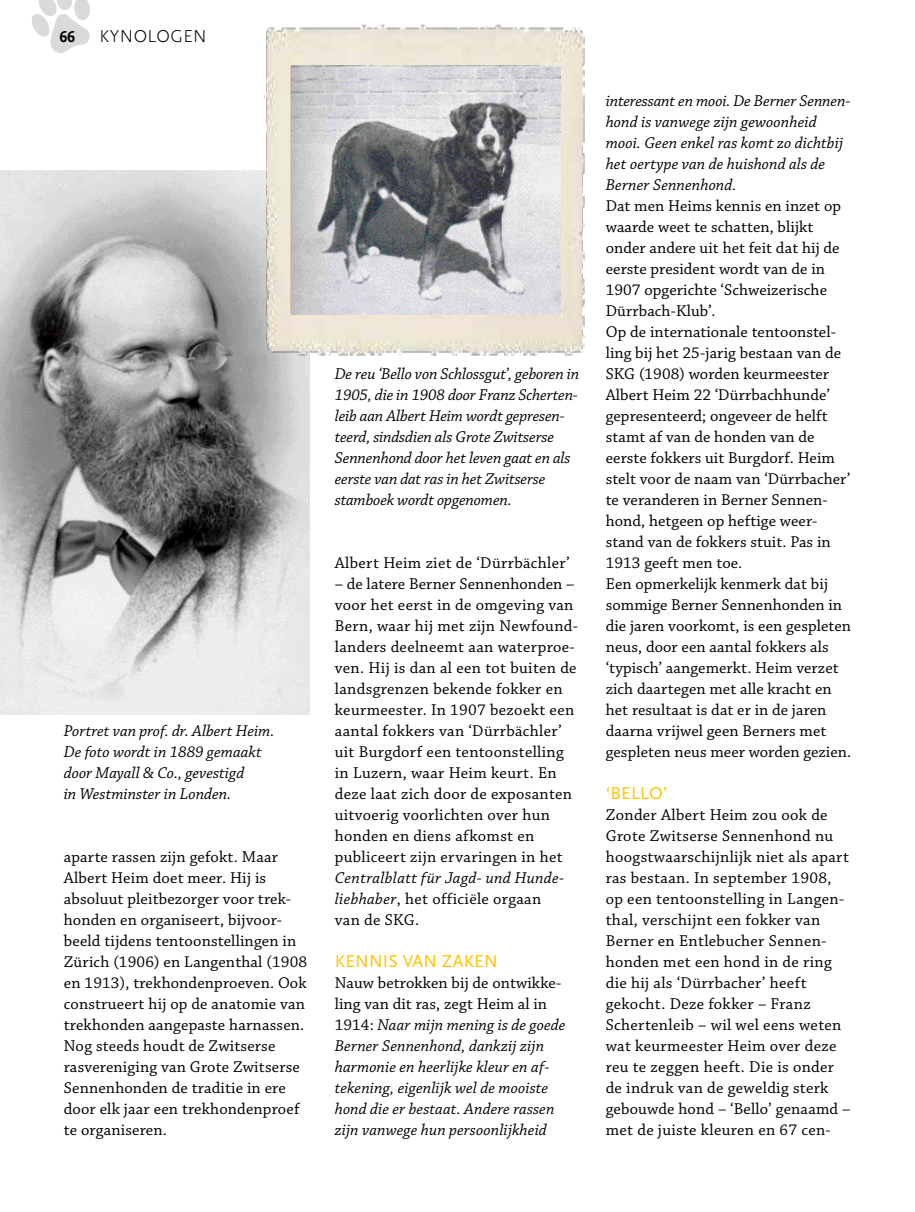
<style>
.page{position:relative;width:915px;height:1212px;background:#fff}
.page>*{position:absolute;margin:0;border:0;box-sizing:border-box;transform-origin:0 0}
.t1{font:18px "Scala Sans Pro";letter-spacing:.01em;color:#fcc400}
.t2{font:300 18px "Scala Sans Pro";letter-spacing:.02em;color:#000}
.t3{font:16.5px/21px "Chaparral Pro";letter-spacing:.01em;color:#000}
.t4{font:italic 16.5px/21px "Chaparral Pro";color:#000}
.t5{font:italic 16.5px/21px "Chaparral Pro";letter-spacing:.02em;color:#000}
.t6{font:700 16.5px "Scala Sans Pro";color:#000;scale:.95 1}
.s1{font-style:normal}
</style>
<div class="page">
<svg style="left:32px;top:0;width:58px;height:53px"></svg>
<img style="left:0;top:171px;width:309px;height:544px">
<img style="left:250px;top:24px;width:335px;height:339px">
<img style="left:291px;top:65px;width:269px;height:250px">
<p class="t6" style="left:59px;top:27px;width:18px">66</p>
<p class="t2" style="left:99px;top:26px;width:108px">KYNOLOGEN</p>
<p class="t4" style="left:64px;top:720px;width:212px">Portret van prof. dr. Albert Heim.<br>De foto wordt in 1889 gemaakt door Mayall &amp; Co., gevestigd<br>in Westminster in Londen.</p>
<p class="t3" style="left:64px;top:846px;width:245px">aparte rassen zijn gefokt. Maar<br>Albert Heim doet meer. Hij is absoluut pleitbezorger voor trek&shy;honden en organiseert, bijvoor&shy;beeld tijdens tentoonstellingen in<br>Zürich (1906) en Langenthal (1908 en 1913), trekhondenproeven. Ook construeert hij op de anatomie van trekhonden aangepaste harnassen.<br>Nog steeds houdt de Zwitserse rasvereniging van Grote Zwitserse<br>Sennenhonden de traditie in ere door elk jaar een trekhondenproef te organiseren.</p>
<p class="t4" style="left:334px;top:363px;width:246px">De reu ‘Bello von Schlossgut’, geboren in 1905, die in 1908 door Franz Scherten&shy;leib aan Albert Heim wordt gepresen&shy;teerd, sindsdien als Grote Zwitserse Sennenhond door het leven gaat en als eerste van dat ras in het Zwitserse stamboek wordt opgenomen.</p>
<p class="t3" style="left:334px;top:552px;width:236px">Albert Heim ziet de ‘Dürrbächler’</p>
<p class="t3" style="left:334px;top:573px;width:244px">– de latere Berner Sennenhonden – voor het eerst in de omgeving van<br>Bern, waar hij met zijn Newfound&shy;landers deelneemt aan waterproe&shy;ven. Hij is dan al een tot buiten de landsgrenzen bekende fokker en keurmeester. In 1907 bezoekt een aantal fokkers van ‘Dürrbächler’ uit Burgdorf een tentoonstelling in Luzern, waar Heim keurt. En deze laat zich door de exposanten uitvoerig voorlichten over hun honden en diens afkomst en publiceert zijn ervaringen in het</p>
<p class="t5" style="left:334px;top:868px;width:231px">Centralblatt für Jagd- und Hunde&shy;liebhaber<span class="s1">, het officiële orgaan van de SKG.</span></p>
<p class="t1" style="left:335px;top:950px;width:164px">KENNIS VAN ZAKEN</p>
<p class="t4" style="left:334px;top:972px;width:232px"><span class="s1">Nauw betrokken bij de ontwikke&shy;ling van dit ras, zegt Heim al in 1914:</span> Naar mijn mening is de goede Berner Sennenhond, dankzij zijn harmonie en heerlijke kleur en af&shy;tekening, eigenlijk wel de mooiste hond die er bestaat. Andere rassen zijn vanwege hun persoonlijkheid</p>
<p class="t4" style="left:605px;top:91px;width:246px">interessant en mooi. De Berner Sennen&shy;hond is vanwege zijn gewoonheid mooi. Geen enkel ras komt zo dichtbij het oertype van de huishond als de<br>Berner Sennenhond.</p>
<p class="t3" style="left:605px;top:196px;width:247px">Dat men Heims kennis en inzet op waarde weet te schatten, blijkt onder andere uit het feit dat hij de eerste president wordt van de in<br>1907 opgerichte ‘Schweizerische<br>Dürrbach-Klub’.<br>Op de internationale tentoonstel&shy;ling bij het 25-jarig bestaan van de<br>SKG (1908) worden keurmeester<br>Albert Heim 22 ‘Dürrbachhunde’ gepresenteerd; ongeveer de helft stamt af van de honden van de eerste fokkers uit Burgdorf. Heim stelt voor de naam van ‘Dürrbacher’ te veranderen in Berner Sennen&shy;hond, hetgeen op heftige weer&shy;stand van de fokkers stuit. Pas in<br>1913 geeft men toe.<br>Een opmerkelijk kenmerk dat bij sommige Berner Sennenhonden in die jaren voorkomt, is een gespleten neus, door een aantal fokkers als ‘typisch’ aangemerkt. Heim verzet zich daartegen met alle kracht en het resultaat is dat er in de jaren daarna vrijwel geen Berners met gespleten neus meer worden gezien.</p>
<p class="t1" style="left:605px;top:782px;width:63px">‘BELLO’</p>
<p class="t3" style="left:605px;top:804px;width:246px">Zonder Albert Heim zou ook de<br>Grote Zwitserse Sennenhond nu hoogstwaarschijnlijk niet als apart ras bestaan. In september 1908, op een tentoonstelling in Langen&shy;thal, verschijnt een fokker van<br>Berner en Entlebucher Sennen&shy;honden met een hond in de ring die hij als ‘Dürrbacher’ heeft gekocht. Deze fokker – Franz<br>Schertenleib – wil wel eens weten wat keurmeester Heim over deze reu te zeggen heeft. Die is onder de indruk van de geweldig sterk gebouwde hond – ‘Bello’ genaamd – met de juiste kleuren en 67 cen-</p>
</div>
